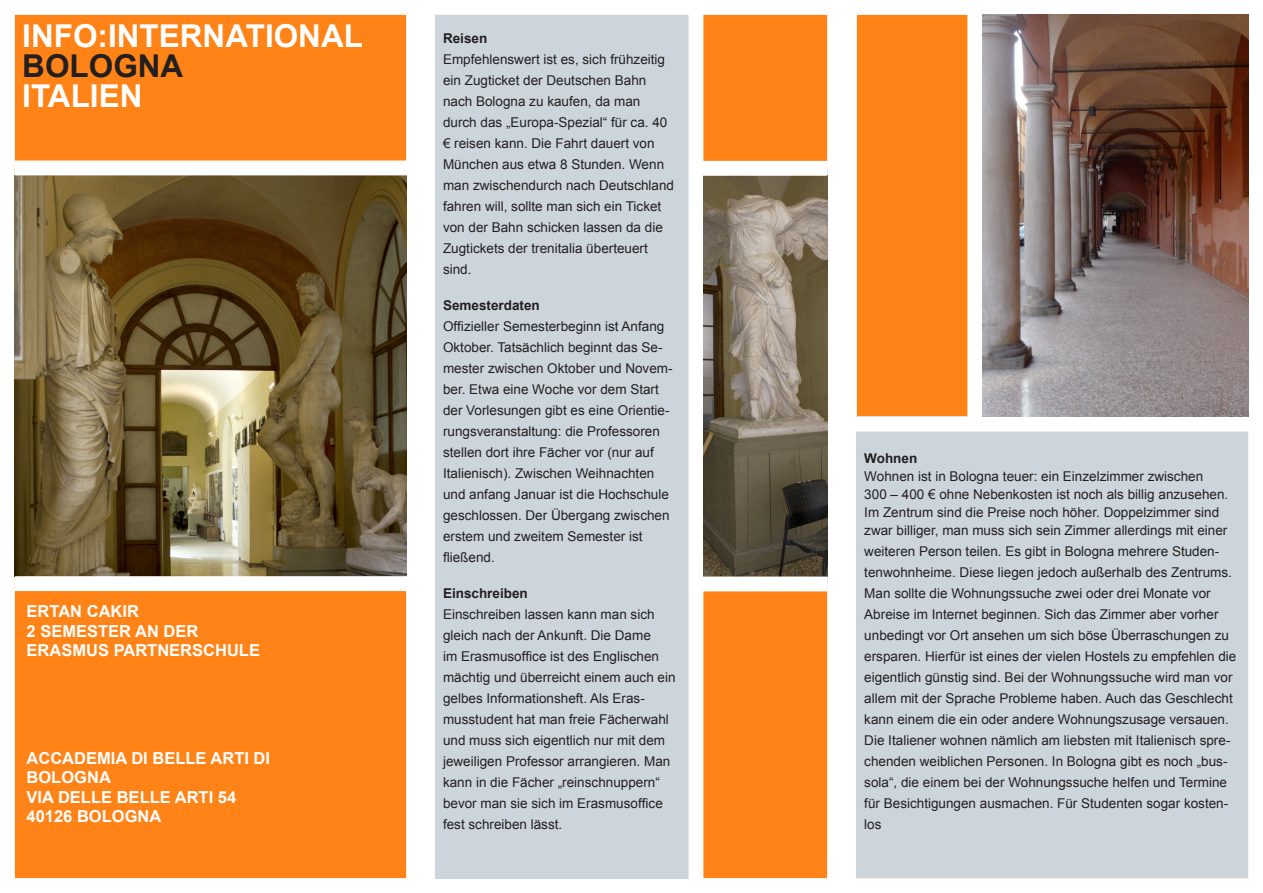
<style>
.page{position:relative;width:1263px;height:893px;background:#fff}
.page>*{position:absolute;margin:0;border:0;box-sizing:border-box;transform-origin:0 0}
.t1{font:700 31.5px "Arial";color:#fff}
.t2{font:700 31.5px "Arial";color:#231f20}
.t3{font:700 16.5px/19.5px "Arial";color:#fff}
.t4{font:13.5px/21px "Arial";color:#231f20}
.t5{font:700 13.5px "Arial";color:#231f20}
</style>
<div class="page">
<div style="left:7px;top:7px;width:407px;height:878px;background:#ff8316"></div>
<div style="left:0;top:0;width:421px;height:893px;border:15px solid #fff"></div>
<div style="left:849px;top:7px;width:406px;height:878px;background:#ff8316"></div>
<div style="left:842px;top:0;width:421px;height:893px;border:15px solid #fff"></div>
<div style="left:428px;top:7px;width:406px;height:878px;background:#ff8316"></div>
<div style="left:421px;top:0;width:421px;height:893px;border:15px solid #fff"></div>
<div style="left:436px;top:15px;width:260px;height:863px;background:#cdd5dc"></div>
<div style="left:688px;top:0;width:15px;height:893px;background:#fff"></div>
<div style="left:857px;top:417px;width:391px;height:461px;background:#cdd5dc"></div>
<div style="left:851px;top:417px;width:402px;height:15px;background:#fff"></div>
<div style="left:967px;top:11px;width:15px;height:408px;background:#fff"></div>
<img style="left:15px;top:175px;width:391px;height:401px">
<img style="left:982px;top:15px;width:266px;height:402px">
<img style="left:703px;top:176px;width:124px;height:400px">
<div style="left:15px;top:576px;width:406px;height:15px;background:#fff"></div>
<div style="left:15px;top:161px;width:406px;height:14px;background:#fff"></div>
<div style="left:697px;top:576px;width:130px;height:15px;background:#fff"></div>
<div style="left:699px;top:161px;width:128px;height:15px;background:#fff"></div>
<h1 class="t1" style="left:22px;top:15px;width:177px">INFO:INTERNATI</h1>
<h1 class="t1" style="left:274px;top:15px;width:91px">ONAL</h1>
<h1 class="t2" style="left:22px;top:45px;width:139px">BOLOGNA</h1>
<h1 class="t1" style="left:22px;top:75px;width:117px">ITALIEN</h1>
<p class="t3" style="left:27px;top:602px;width:235px">Ertan cakir<br>2 SEMESTER AN DER<br>ERASMUS PARtNERSCHULE</p>
<p class="t3" style="left:27px;top:749px;width:13px">ACCA</p>
<p class="t3" style="left:74px;top:749px;width:147px">DEMIA DI BELLE ARTI</p>
<p class="t3" style="left:254px;top:749px;width:16px">DI</p>
<p class="t3" style="left:27px;top:768px;width:159px">BOLOGNA<br>VIA DELLE BELLE ARTI</p>
<p class="t3" style="left:218px;top:788px;width:20px">54</p>
<p class="t3" style="left:27px;top:807px;width:124px">40126 BOLOGNA</p>
<p class="t5" style="left:443px;top:29px;width:46px">Reisen</p>
<p class="t4" style="left:443px;top:49px;width:233px">Empfehlenswert ist es, sich frühzeitig ein Zugticket der Deutschen Bahn nach Bologna zu kaufen, da man durch das „Europa-Spezial“ für ca. 40 € reisen kann. Die Fahrt dauert von<br>München aus etwa 8 Stunden. Wenn man zwischendurch nach Deutschland fahren will, sollte man sich ein Ticket von der Bahn schicken lassen da die<br>Zugtickets der trenitalia überteuert sind.</p>
<p class="t5" style="left:443px;top:296px;width:98px">Semesterdaten</p>
<p class="t4" style="left:443px;top:316px;width:231px">Offizieller Semesterbeginn ist Anfang Oktober. Tatsächlich beginnt das Se&shy;mester zwischen Oktober und Novem&shy;ber. Etwa eine Woche vor dem Start der Vorlesungen gibt es eine Orientie&shy;rungsveranstaltung: die Professoren stellen dort ihre Fächer vor (nur auf Italienisch). Zwischen Weihnachten und anfang Januar ist die Hochschule geschlossen. Der Übergang zwischen erstem und zweitem Semester ist fließend.</p>
<p class="t5" style="left:443px;top:584px;width:86px">Einschreiben</p>
<p class="t4" style="left:443px;top:604px;width:234px">Einschreiben lassen kann man sich gleich nach der Ankunft. Die Dame<br>im Erasmusoffice ist des Englischen mächtig und überreicht einem auch ein gelbes Informationsheft. Als Eras&shy;musstudent hat man freie Fächerwahl und muss sich eigentlich nur mit dem jeweiligen Professor arrangieren. Man kann in die Fächer „reinschnuppern“ bevor man sie sich im Erasmusoffice fest schreiben lässt.</p>
<p class="t5" style="left:864px;top:449px;width:55px">Wohnen</p>
<p class="t4" style="left:864px;top:467px;width:365px;line-height:18px">Wohnen ist in Bologna teuer: ein Einzelzimmer zwischen 300 – 400 € ohne Nebenkosten ist noch als billig anzusehen.<br>Im Zentrum sind die Preise noch höher. Doppelzimmer sind zwar billiger, man muss sich sein Zimmer allerdings mit einer</p>
<p class="t4" style="left:864px;top:541px;width:374px">weiteren Person teilen. Es gibt in Bologna mehrere Studen&shy;tenwohnheime. Diese liegen jedoch außerhalb des Zentrums.<br>Man sollte die Wohnungssuche zwei oder drei Monate vor Abreise im Internet beginnen. Sich das Zimmer aber vorher unbedingt vor Ort ansehen um sich böse Überraschungen zu ersparen. Hierfür ist eines der vielen Hostels zu empfehlen die eigentlich günstig sind. Bei der Wohnungssuche wird man vor allem mit der Sprache Probleme haben. Auch das Geschlecht kann einem die ein oder andere Wohnungszusage versauen.<br>Die Italiener wohnen nämlich am liebsten mit Italienisch spre&shy;chenden weiblichen Personen. In Bologna gibt es noch „bus&shy;sola“, die einem bei der Wohnungssuche helfen und Termine für Besichtigungen ausmachen. Für Studenten sogar kosten&shy;los</p>
</div>
